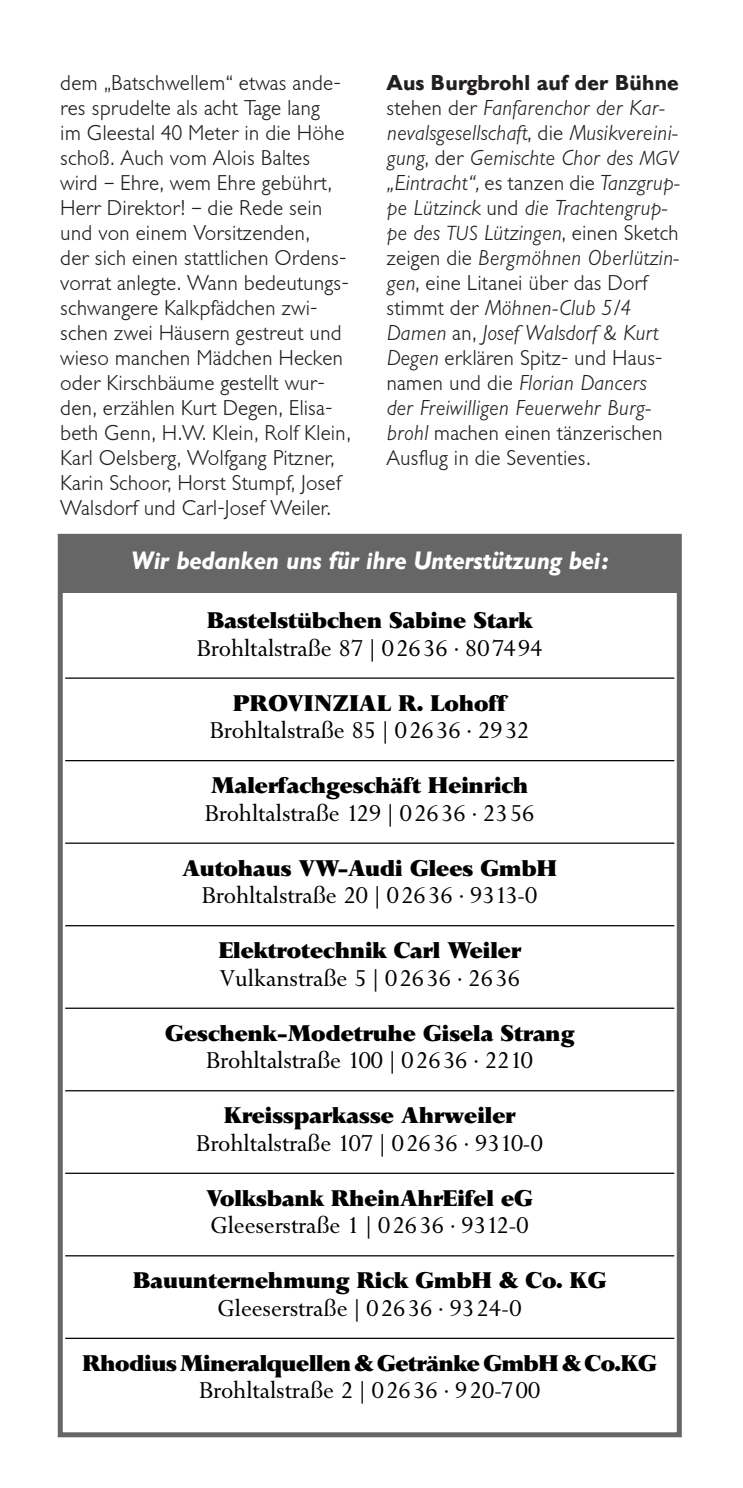
<style>
.page{position:relative;width:743px;height:1488px;background:#fff}
.page>*{position:absolute;margin:0;border:0;box-sizing:border-box;transform-origin:0 0}
.t1{font:italic 700 25px "Gill Sans BQ";color:#fff}
.t2{font:22.5px "Perpetua BQ";color:#000}
.t3{font:900 22.5px "Perpetua BQ";color:#000}
.t4{font:300 21.25px/25px "Gill Sans BQ";color:#231f20}
.t5{font:italic 300 21.25px/25px "Gill Sans BQ";color:#231f20}
.s1{font-weight:700;font-style:normal}
.s2{font-style:normal}
.s3{font-size:20px}
</style>
<div class="page">
<div style="left:60px;top:537px;width:618px;height:55px;background:#666"></div>
<hr style="left:65px;top:677px;width:609px;height:2px;background:#000">
<hr style="left:65px;top:760px;width:609px;height:1px;background:#000">
<hr style="left:65px;top:842px;width:609px;height:2px;background:#000">
<hr style="left:65px;top:925px;width:609px;height:1px;background:#000">
<hr style="left:65px;top:1007px;width:609px;height:2px;background:#000">
<hr style="left:65px;top:1090px;width:609px;height:1px;background:#000">
<hr style="left:65px;top:1172px;width:609px;height:2px;background:#000">
<hr style="left:65px;top:1255px;width:609px;height:1px;background:#000">
<hr style="left:65px;top:1337px;width:609px;height:2px;background:#000">
<div style="left:58px;top:534px;width:623px;height:903px;border:5px solid #666"></div>
<p class="t4" style="left:60px;top:72px;width:292px">dem „Batschwellem“ etwas ande&shy;res sprudelte als acht Tage lang<br>im Gleestal 40 Meter in die Höhe schoß. Auch vom Alois Baltes wird – Ehre, wem Ehre gebührt,<br>Herr Direktor! – die Rede sein und von einem Vorsitzenden,<br>der sich einen stattlichen Ordens&shy;vorrat anlegte. Wann bedeutungs&shy;schwangere Kalkpfädchen zwi&shy;schen zwei Häusern gestreut und wieso manchen Mädchen Hecken oder Kirschbäume gestellt wur&shy;den, erzählen Kurt Degen, Elisa&shy;beth Genn, H.W. Klein, Rolf Klein,<br>Karl Oelsberg, Wolfgang Pitzner,<br>Karin Schoor, Horst Stumpf, Josef<br>Walsdorf und Carl-Josef Weiler.</p>
<p class="t5" style="left:386px;top:72px;width:294px"><span class="s1">Aus Burgbrohl auf der Bühne </span><span class="s2">stehen der</span> Fanfarenchor der Kar&shy;nevalsgesellschaft<span class="s2">, die</span> Musikvereini&shy;gung<span class="s2">, der</span> Gemischte Chor des <span class="s3">MGV </span>„Eintracht“, <span class="s2">es tanzen die</span> Tanzgrup&shy;pe Lützinck <span class="s2">und</span> die Trachtengrup&shy;pe des <span class="s3">TUS</span> Lützingen<span class="s2">, einen Sketch zeigen die</span> Bergmöhnen Oberlützin&shy;gen<span class="s2">, eine Litanei über das Dorf stimmt der</span> Möhnen-Club 5/4<br>Damen <span class="s2">an,</span> Josef Walsdorf &amp; Kurt<br>Degen <span class="s2">erklären Spitz- und Haus&shy;namen und die</span> Florian Dancers<br>der Freiwilligen Feuerwehr Burg&shy;brohl <span class="s2">machen einen tänzerischen<br>Ausflug in die Seventies.</span></p>
<p class="t1" style="left:131px;top:550px;width:479px">Wir bedanken uns für ihre Unterstützung bei:</p>
<p class="t3" style="left:207px;top:611px;width:327px">Bastelstübchen Sabine Stark</p>
<p class="t2" style="left:197px;top:639px;width:347px">Brohltalstraße 87 | 02636 · 807494</p>
<p class="t3" style="left:233px;top:694px;width:275px">PROVINZIAL R. Lohoff</p>
<p class="t2" style="left:210px;top:721px;width:321px">Brohltalstraße 85 | 02636 · 2932</p>
<p class="t3" style="left:211px;top:776px;width:318px">Malerfachgeschäft Heinrich</p>
<p class="t2" style="left:205px;top:804px;width:331px">Brohltalstraße 129 | 02636 · 2356</p>
<p class="t3" style="left:182px;top:859px;width:376px">Autohaus VW-Audi Glees GmbH</p>
<p class="t2" style="left:202px;top:886px;width:337px">Brohltalstraße 20 | 02636 · 9313-0</p>
<p class="t3" style="left:219px;top:941px;width:303px">Elektrotechnik Carl Weiler</p>
<p class="t2" style="left:220px;top:969px;width:302px">Vulkanstraße 5 | 02636 · 2636</p>
<p class="t3" style="left:165px;top:1024px;width:410px">Geschenk-Modetruhe Gisela Strang</p>
<p class="t2" style="left:206px;top:1051px;width:328px">Brohltalstraße 100 | 02636 · 2210</p>
<p class="t3" style="left:224px;top:1106px;width:293px">Kreissparkasse Ahrweiler</p>
<p class="t2" style="left:196px;top:1134px;width:348px">Brohltalstraße 107 | 02636 · 9310-0</p>
<p class="t3" style="left:206px;top:1189px;width:328px">Volksbank RheinAhrEifel eG</p>
<p class="t2" style="left:211px;top:1216px;width:319px">Gleeserstraße 1 | 02636 · 9312-0</p>
<p class="t3" style="left:133px;top:1271px;width:475px">Bauunternehmung Rick GmbH &amp; Co. KG</p>
<p class="t2" style="left:218px;top:1299px;width:305px">Gleeserstraße | 02636 · 9324-0</p>
<p class="t3" style="left:83px;top:1354px;width:575px">Rhodius Mineralquellen &amp; Getränke GmbH &amp; Co.KG</p>
<p class="t2" style="left:199px;top:1381px;width:342px">Brohltalstraße 2 | 02636 · 920-700</p>
</div>
